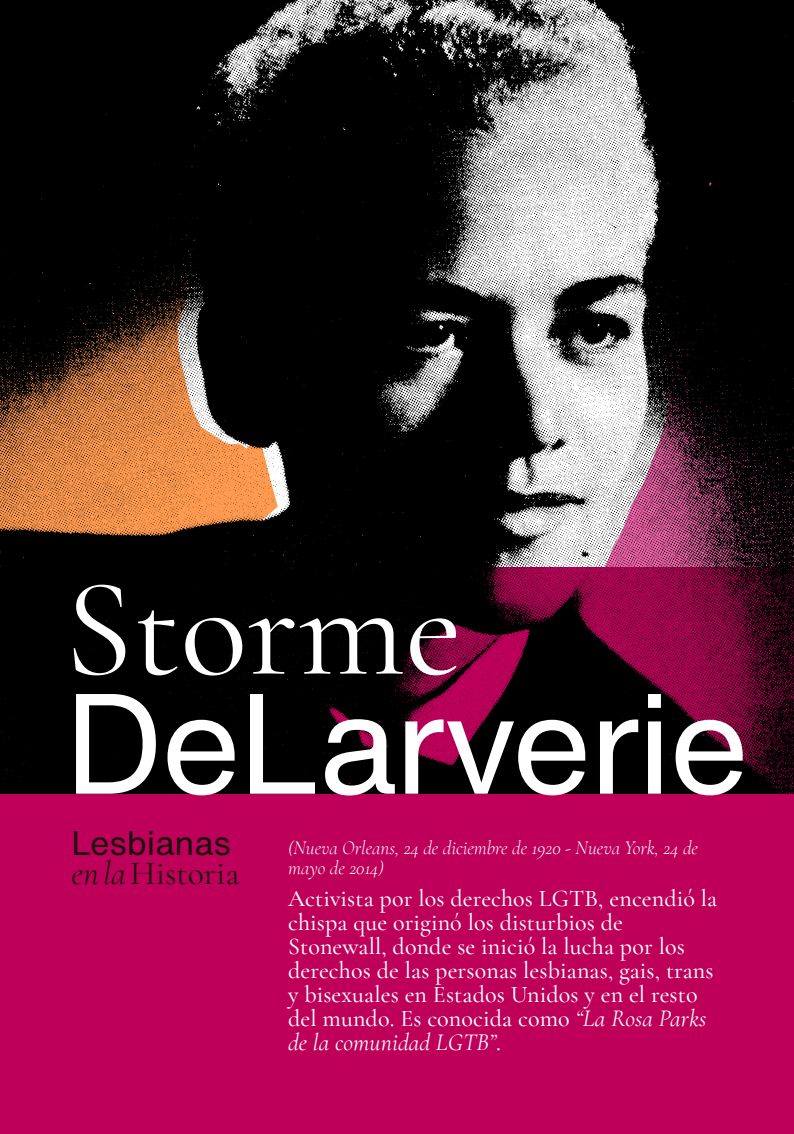
<style>
.page{position:relative;width:794px;height:1134px;background:#fff}
.page>*{position:absolute;margin:0;border:0;box-sizing:border-box;transform-origin:0 0}
.t1{font:140px "Helvetica Now Text";letter-spacing:-.025em;color:#fff}
.t2{font:140px "Cormorant Garamond";color:#fff}
.t3{font:33.68px "Cormorant Garamond";color:#1e120d}
.t4{font:33.68px "Helvetica Now Text";color:#1e120d}
.t5{font:500 24px/24px "Cormorant Garamond";letter-spacing:.005em;color:#fff}
.t6{font:italic 300 19.2px/19.2px "Cormorant Garamond";color:#fff}
.s1{font-style:italic}
.s2{font-weight:400;font-style:italic}
</style>
<div class="page">
<div style="left:0;top:567px;width:794px;height:567px;background:#be005b"></div>
<img style="left:0;top:0;width:794px;height:794px">
<h1 class="t2" style="left:64px;top:544px;width:400px">Storme</h1>
<h1 class="t1" style="left:64px;top:638px;width:687px">DeLarverie</h1>
<h2 class="t4" style="left:71px;top:817px;width:161px">Lesbianas</h2>
<h2 class="t3" style="left:71px;top:852px;width:169px"><span class="s1">en la</span>Historia</h2>
<p class="t6" style="left:288px;top:839px;width:411px">(Nueva Orleans, 24 de diciembre de 1920 - Nueva York, 24 de mayo de 2014)</p>
<p class="t5" style="left:288px;top:886px;width:431px">Activista por los derechos LGTB, encendió la chispa que originó los disturbios de Stonewall, donde se inició la lucha por los derechos de las personas lesbianas, gais, trans y bisexuales en Estados Unidos y en el resto del mundo. Es conocida como <span class="s2">“La Rosa Parks de la comunidad LGTB”</span>.</p>
</div>
